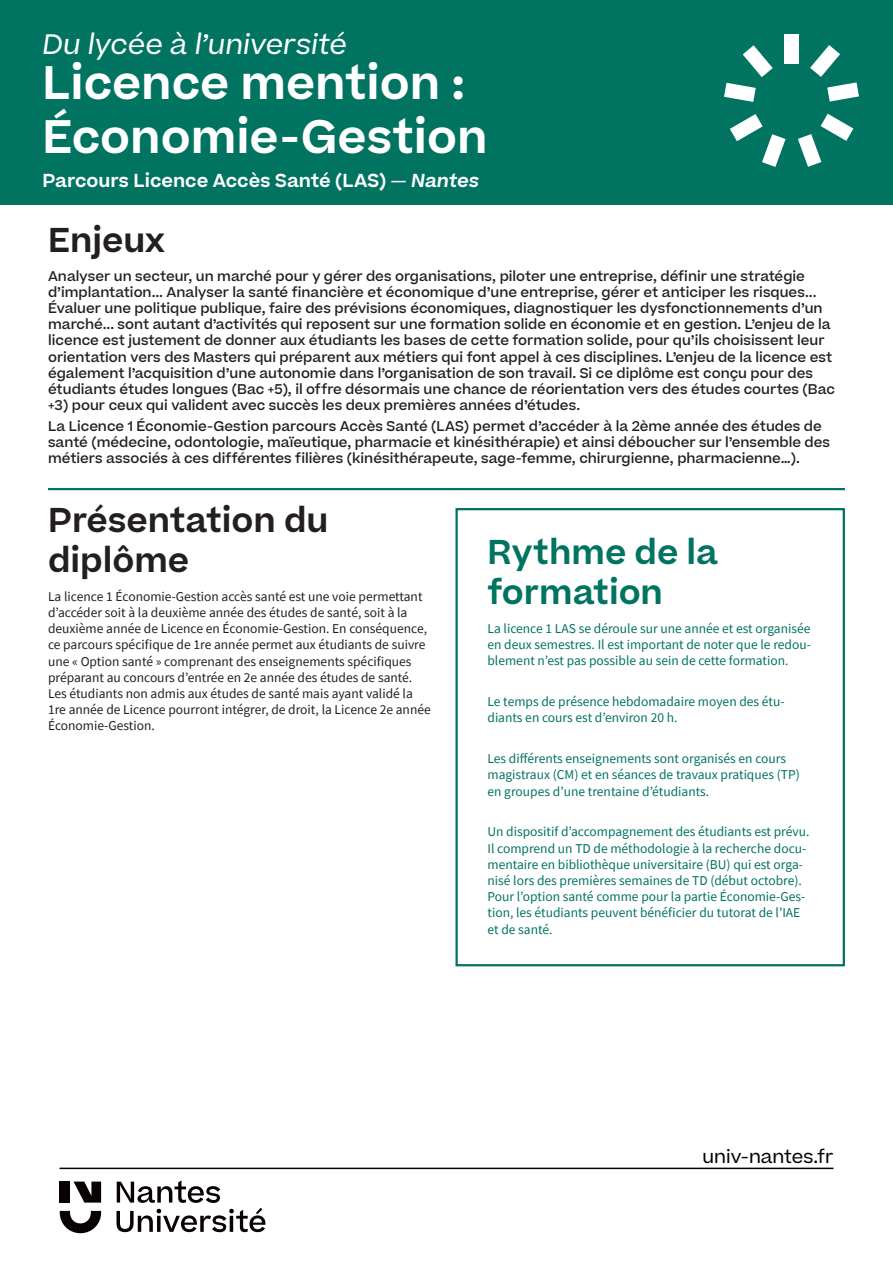
<style>
.page{position:relative;width:893px;height:1263px;background:#fff}
.page>*{position:absolute;margin:0;border:0;box-sizing:border-box;transform-origin:0 0}
.Titre_2{font:600 45px/54px "Beatrice";color:#fff}
.Titre{font:600 33px/39.6px "Beatrice";color:#231f20}
.titre_encart{font:600 33px/39.6px "Beatrice";color:#007361}
.Titre_2-2{font:italic 27px "Beatrice";color:#fff}
.Titre_2-3{font:600 18px "Beatrice";color:#fff}
.t1{font:18px "Beatrice";color:#000}
.verbatim{font:500 13.5px/16.2px "Beatrice";color:#231f20}
.info_encart{font:13.5px/16.2px "Source Sans Pro";color:#007361}
.info{font:13.5px/16.2px "Source Sans Pro";color:#231f20}
.s1{font-style:italic}
</style>
<div class="page">
<div style="left:0;top:0;width:893px;height:204px;background:#007361"></div>
<div style="left:784px;top:34px;width:14px;height:30px;background:#fff"></div>
<svg style="left:743px;top:45px;width:30px;height:32px"></svg>
<svg style="left:724px;top:83px;width:32px;height:19px"></svg>
<svg style="left:730px;top:114px;width:55px;height:53px"></svg>
<svg style="left:798px;top:114px;width:55px;height:53px"></svg>
<svg style="left:810px;top:45px;width:49px;height:57px"></svg>
<div style="left:455px;top:508px;width:390px;height:458px;border:2px solid #007361"></div>
<hr style="left:48px;top:488px;width:797px;height:2px;background:#007361">
<hr style="left:60px;top:1167px;width:773px;height:2px;background:#000">
<svg style="left:116px;top:1180px;width:149px;height:52px"></svg>
<svg style="left:60px;top:1211px;width:41px;height:22px"></svg>
<svg style="left:74px;top:1181px;width:27px;height:21px"></svg>
<div style="left:60px;top:1181px;width:10px;height:21px;background:#080302"></div>
<p class="Titre_2-2" style="left:43px;top:26px;width:306px">Du lycée à l’université</p>
<p class="Titre_2" style="left:43px;top:56px;width:447px">Licence mention :<br>Économie-Gestion</p>
<p class="Titre_2-3" style="left:43px;top:169px;width:438px">Parcours Licence Accès Santé (LAS) <span class="s1">— Nantes</span></p>
<p class="Titre" style="left:48px;top:220px;width:118px">Enjeux</p>
<p class="verbatim" style="left:48px;top:268px;width:788px">Analyser un secteur, un marché pour y gérer des organisations, piloter une entreprise, définir une stratégie d’implantation... Analyser la santé financière et économique d’une entreprise, gérer et anticiper les risques...<br>Évaluer une politique publique, faire des prévisions économiques, diagnostiquer les dysfonctionnements d’un marché... sont autant d’activités qui reposent sur une formation solide en économie et en gestion. L’enjeu de la licence est justement de donner aux étudiants les bases de cette formation solide, pour qu’ils choisissent leur orientation vers des Masters qui préparent aux métiers qui font appel à ces disciplines. L’enjeu de la licence est également l’acquisition d’une autonomie dans l’organisation de son travail. Si ce diplôme est conçu pour des étudiants études longues (Bac +5), il offre désormais une chance de réorientation vers des études courtes (Bac +3) pour ceux qui valident avec succès les deux premières années d’études.</p>
<p class="verbatim" style="left:48px;top:418px;width:784px">La Licence 1 Économie-Gestion parcours Accès Santé (LAS) permet d’accéder à la 2ème année des études de santé (médecine, odontologie, maïeutique, pharmacie et kinésithérapie) et ainsi déboucher sur l’ensemble des métiers associés à ces différentes filières (kinésithérapeute, sage-femme, chirurgienne, pharmacienne…).</p>
<p class="Titre" style="left:48px;top:500px;width:282px">Présentation du diplôme</p>
<p class="info" style="left:48px;top:588px;width:384px">La licence 1 Économie-Gestion accès santé est une voie permettant d’accéder soit à la deuxième année des études de santé, soit à la deuxième année de Licence en Économie-Gestion. En conséquence, ce parcours spécifique de 1re année permet aux étudiants de suivre une « Option santé » comprenant des enseignements spécifiques préparant au concours d’entrée en 2e année des études de santé.<br>Les étudiants non admis aux études de santé mais ayant validé la 1re année de Licence pourront intégrer, de droit, la Licence 2e année Économie-Gestion.</p>
<p class="titre_encart" style="left:487px;top:532px;width:232px">Rythme de la formation</p>
<p class="info_encart" style="left:487px;top:620px;width:325px;text-align:justify">La licence 1 LAS se déroule sur une année et est organisée en deux semestres. Il est important de noter que le redou&shy;blement n’est pas possible au sein de cette formation.</p>
<p class="info_encart" style="left:487px;top:693px;width:299px">Le temps de présence hebdomadaire moyen des étu&shy;diants en cours est d’environ 20 h.</p>
<p class="info_encart" style="left:487px;top:750px;width:314px">Les différents enseignements sont organisés en cours magistraux (CM) et en séances de travaux pratiques (TP) en groupes d’une trentaine d’étudiants.</p>
<p class="info_encart" style="left:487px;top:824px;width:324px">Un dispositif d’accompagnement des étudiants est prévu.<br>Il comprend un TD de méthodologie à la recherche docu&shy;mentaire en bibliothèque universitaire (BU) qui est orga&shy;nisé lors des premières semaines de TD (début octobre).<br>Pour l’option santé comme pour la partie Économie-Ges&shy;tion, les étudiants peuvent bénéficier du tutorat de l’IAE et de santé.</p>
<h3 class="t1" style="left:702px;top:1144px;width:132px">univ-nantes.fr</h3>
</div>
